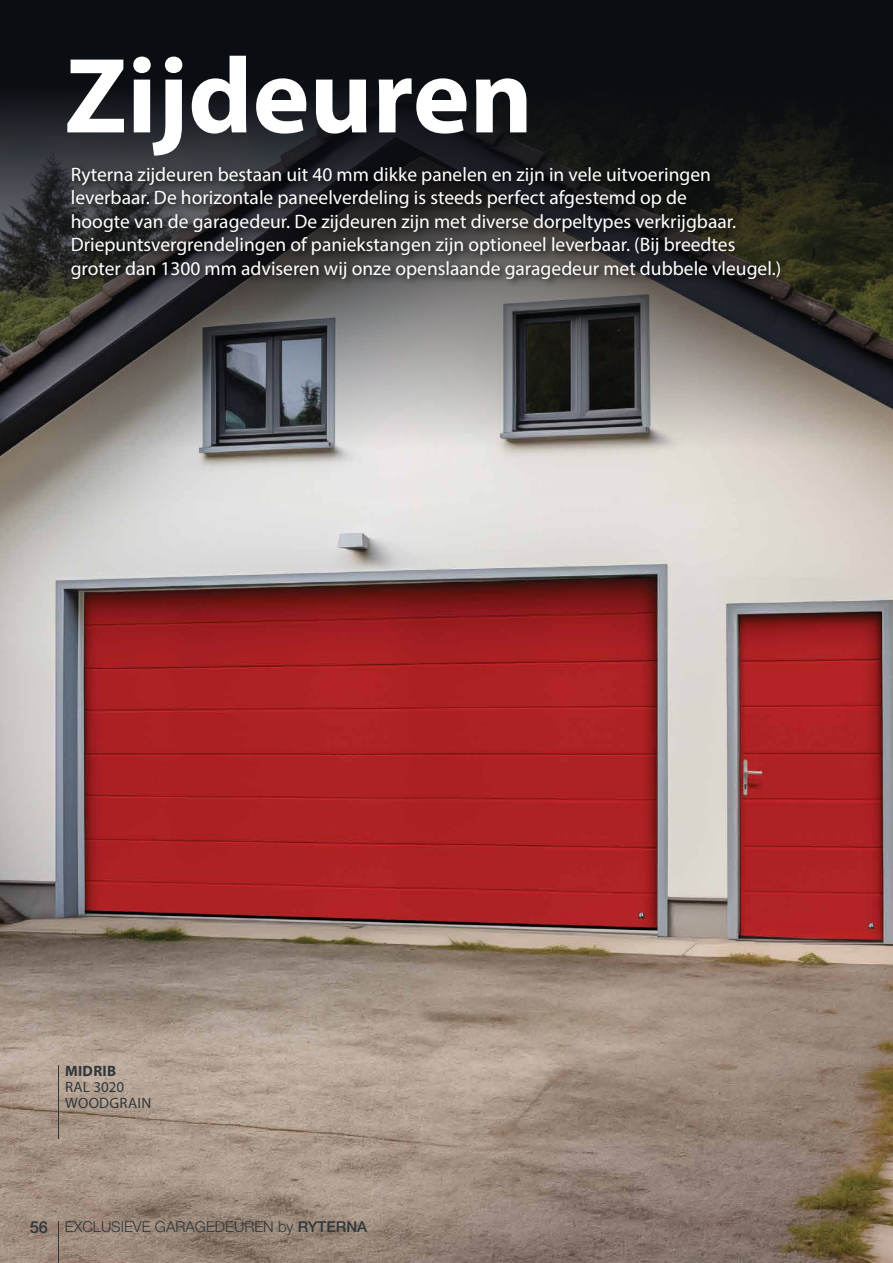
<style>
.page{position:relative;width:893px;height:1263px;background:#fff}
.page>*{position:absolute;margin:0;border:0;box-sizing:border-box;transform-origin:0 0}
.t1{font:700 108px "Myriad Pro";color:#fff}
.t2{font:19.5px/23.4px "Myriad Pro";color:#fff}
.t3{font:300 15px "Helvetica Neue LT Pro";color:#30383b}
.t4{font:15px/15.8px "Myriad Pro";letter-spacing:.02em;color:#30383b}
.t5{font:700 15px "Myriad Pro";letter-spacing:.02em;color:#30383b}
.s1{font-weight:500;font-size:16.5px}
.s2{font-weight:500}
</style>
<div class="page">
<img style="left:0;top:500px;width:893px;height:763px">
<svg style="left:0;top:0;width:893px;height:500px;background:#4f4f4f"></svg>
<div style="left:67px;top:164px;width:723px;height:124px;background:#000;opacity:.9"></div>
<hr style="left:58px;top:1065px;width:1px;height:73px;background:#30383b">
<hr style="left:58px;top:1221px;width:1px;height:42px;background:#30383b">
<h1 class="t1" style="left:65px;top:26px;width:470px">Zijdeuren</h1>
<p class="t2" style="left:71px;top:162px;width:712px">Ryterna zijdeuren bestaan uit 40 mm dikke panelen en zijn in vele uitvoeringen leverbaar. De horizontale paneelverdeling is steeds perfect afgestemd op de<br>hoogte van de garagedeur. De zijdeuren zijn met diverse dorpeltypes verkrijgbaar.<br>Driepuntsvergrendelingen of paniekstangen zijn optioneel leverbaar. (Bij breedtes groter dan 1300 mm adviseren wij onze openslaande garagedeur met dubbele vleugel.)</p>
<p class="t5" style="left:65px;top:1061px;width:53px">MIDRIB</p>
<p class="t4" style="left:65px;top:1079px;width:88px">RAL 3020<br>WOODGRAIN</p>
<p class="t3" style="left:30px;top:1217px;width:339px"><span class="s1">56</span> EXCLUSIEVE GARAGEDEUREN by <span class="s2">RYTERNA</span></p>
</div>
